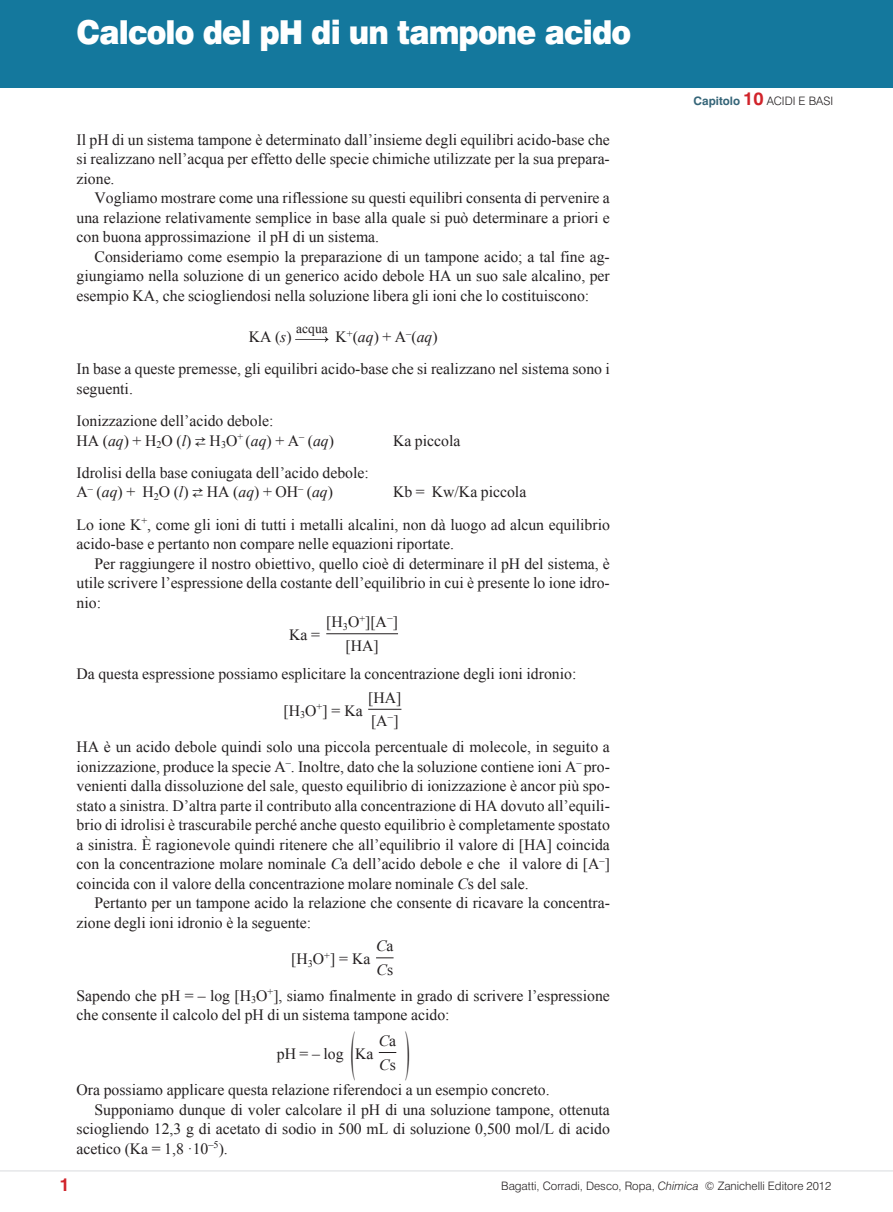
<style>
.page{position:relative;width:893px;height:1212px;background:#fff}
.page>*{position:absolute;margin:0;border:0;box-sizing:border-box;transform-origin:0 0}
.t1{font:54px "Times New Roman";color:#231f20;scale:.25 1}
.t2{font:900 33px "Swiss 721 BT";letter-spacing:-.03em;color:#fff;scale:.91 1}
.t3{font:700 18px "Swiss 721 BT";color:#d1232a}
.t4{font:15.75px/19.5px "Times New Roman";color:#231f20}
.t5{font:italic 15.75px/23.7px "Times New Roman";color:#231f20}
.t6{font:13.5px "Times New Roman";color:#231f20}
.t7{font:300 11.7px "Swiss 721 BT";color:#231f20}
.s1{font-style:italic}
.s2{font-family:"Arial Unicode MS"}
.s3{font-style:normal}
.s4{font-weight:700;color:#356578}
.s5{font-weight:700;font-size:18px;color:#d1232a}
</style>
<div class="page">
<hr style="left:0;top:1170px;width:893px;height:1px;background:#e6e7e9">
<div style="left:0;top:0;width:893px;height:87px;background:#14789d"></div>
<svg style="left:295px;top:337px;width:33px;height:5px"></svg>
<hr style="left:326px;top:633px;width:72px;height:1px;background:#231f20">
<hr style="left:368px;top:709px;width:33px;height:1px;background:#231f20">
<svg style="left:376px;top:957px;width:18px;height:1px"></svg>
<svg style="left:379px;top:1052px;width:17px;height:1px"></svg>
<h2 class="t2" style="left:77px;top:12px;width:611px">Calcolo del pH di un tampone acido</h2>
<p class="t4" style="left:77px;top:130px;width:535px;text-align:justify">Il pH di un sistema tampone è determinato dall’insieme degli equilibri acido-base che si realizzano nell’acqua per effetto delle specie chimiche utilizzate per la sua prepara&shy;zione.</p>
<p class="t4" style="left:77px;top:188px;width:535px;text-align:justify;text-indent:18px">Vogliamo mostrare come una riflessione su questi equilibri consenta di pervenire a una relazione relativamente semplice in base alla quale si può determinare a priori e con buona approssimazione il pH di un sistema.</p>
<p class="t4" style="left:77px;top:247px;width:535px;text-align:justify;text-indent:18px">Consideriamo come esempio la preparazione di un tampone acido; a tal fine ag&shy;giungiamo nella soluzione di un generico acido debole HA un suo sale alcalino, per esempio KA, che sciogliendosi nella soluzione libera gli ioni che lo costituiscono:</p>
<p class="t6" style="left:296px;top:320px;width:33px">acqua</p>
<p class="t4" style="left:77px;top:320px;width:535px;line-height:32.2px;text-indent:259px">K<sup>+</sup>(<span class="s1">aq</span>) + A<sup>–</sup>(<span class="s1">aq</span>)<br>In base a queste premesse, gli equilibri acido-base che si realizzano nel sistema sono i</p>
<p class="t4" style="left:77px;top:372px;width:198px;line-height:32.2px">seguenti.<br>Ionizzazione dell’acido debole:</p>
<p class="t4" style="left:77px;top:430px;width:259px">HA (<span class="s1">aq</span>) + H<sub>2</sub>O (<span class="s1">l</span>) <span class="s2">⇄</span> H<sub>3</sub>O<sup>+</sup> (<span class="s1">aq</span>) + A<sup>–</sup> (<span class="s1">aq</span>)</p>
<p class="t4" style="left:393px;top:430px;width:69px">Ka piccola</p>
<p class="t4" style="left:77px;top:463px;width:294px">Idrolisi della base coniugata dell’acido debole:<br>A<sup>–</sup> (<span class="s1">aq</span>) + H<sub>2</sub>O (<span class="s1">l</span>) <span class="s2">⇄</span> HA (<span class="s1">aq</span>) + OH<sup>–</sup> (<span class="s1">aq</span>)</p>
<p class="t4" style="left:249px;top:327px;width:44px">KA (<span class="s1">s</span>)</p>
<p class="t4" style="left:77px;top:476px;width:535px;line-height:32.2px;text-indent:316px">Kb = Kw/Ka piccola<br>Lo ione K<sup>+</sup>, come gli ioni di tutti i metalli alcalini, non dà luogo ad alcun equilibrio</p>
<p class="t4" style="left:77px;top:534px;width:379px">acido-base e pertanto non compare nelle equazioni riportate.</p>
<p class="t4" style="left:95px;top:553px;width:517px">Per raggiungere il nostro obiettivo, quello cioè di determinare il pH del sistema, è</p>
<p class="t4" style="left:77px;top:573px;width:535px">utile scrivere l’espressione della costante dell’equilibrio in cui è presente lo ione idro-</p>
<p class="t4" style="left:77px;top:592px;width:26px">nio:</p>
<p class="t4" style="left:289px;top:625px;width:32px">Ka =</p>
<p class="t4" style="left:326px;top:610px;width:73px;line-height:23.7px;text-align:center">[H<sub>3</sub>O<sup>+</sup>][A<sup>−</sup>] [HA]</p>
<p class="t4" style="left:77px;top:664px;width:501px">Da questa espressione possiamo esplicitare la concentrazione degli ioni idronio:</p>
<p class="t4" style="left:283px;top:700px;width:81px">[H<sub>3</sub>O<sup>+</sup>] = Ka</p>
<p class="t4" style="left:368px;top:685px;width:35px;line-height:23.7px">[HA] [A<sup>−</sup>]</p>
<p class="t4" style="left:77px;top:737px;width:535px;text-align:justify">HA è un acido debole quindi solo una piccola percentuale di molecole, in seguito a ionizzazione, produce la specie A<sup>–</sup>. Inoltre, dato che la soluzione contiene ioni A<sup>–</sup> pro&shy;venienti dalla dissoluzione del sale, questo equilibrio di ionizzazione è ancor più spo&shy;stato a sinistra. D’altra parte il contributo alla concentrazione di HA dovuto all’equili&shy;brio di idrolisi è trascurabile perché anche questo equilibrio è completamente spostato a sinistra. È ragionevole quindi ritenere che all’equilibrio il valore di [HA] coincida con la concentrazione molare nominale <span class="s1">C</span>a dell’acido debole e che il valore di [A<sup>–</sup>] coincida con il valore della concentrazione molare nominale <span class="s1">C</span>s del sale.</p>
<p class="t4" style="left:77px;top:893px;width:535px;text-indent:18px">Pertanto per un tampone acido la relazione che consente di ricavare la concentra&shy;zione degli ioni idronio è la seguente:</p>
<p class="t4" style="left:291px;top:949px;width:81px">[H<sub>3</sub>O<sup>+</sup>] = Ka</p>
<p class="t5" style="left:376px;top:934px;width:19px">C<span class="s3">a<br></span>C<span class="s3">s</span></p>
<p class="t4" style="left:77px;top:985px;width:535px">Sapendo che pH = – log [H<sub>3</sub>O<sup>+</sup>], siamo finalmente in grado di scrivere l’espressione che consente il calcolo del pH di un sistema tampone acido:</p>
<p class="t4" style="left:277px;top:1043px;width:68px">pH = – log</p>
<p class="t5" style="left:379px;top:1028px;width:19px">C<span class="s3">a<br></span>C<span class="s3">s</span></p>
<h1 class="t1" style="left:405px;top:1015px;width:19px">)</h1>
<p class="t4" style="left:77px;top:1080px;width:475px">Ora possiamo applicare questa relazione riferendoci a un esempio concreto.</p>
<p class="t4" style="left:95px;top:1099px;width:517px">Supponiamo dunque di voler calcolare il pH di una soluzione tampone, ottenuta</p>
<p class="t4" style="left:77px;top:1119px;width:535px">sciogliendo 12,3 g di acetato di sodio in 500 mL di soluzione 0,500 mol/L di acido</p>
<p class="t4" style="left:77px;top:1138px;width:153px">acetico (Ka = 1,8 ·10<sup>–5</sup>).</p>
<h1 class="t1" style="left:351px;top:1015px;width:19px">(</h1>
<p class="t4" style="left:355px;top:1043px;width:20px">Ka</p>
<p class="t7" style="left:694px;top:94px;width:141px"><span class="s4">Capitolo</span> <span class="s5">10</span> ac idi e basi</p>
<p class="t3" style="left:60px;top:1173px;width:12px">1</p>
<p class="t7" style="left:501px;top:1178px;width:332px">Bagatti, Corradi, Desco, Ropa, <span class="s1">Chimica</span> © Zanichelli Editore 2012</p>
</div>
